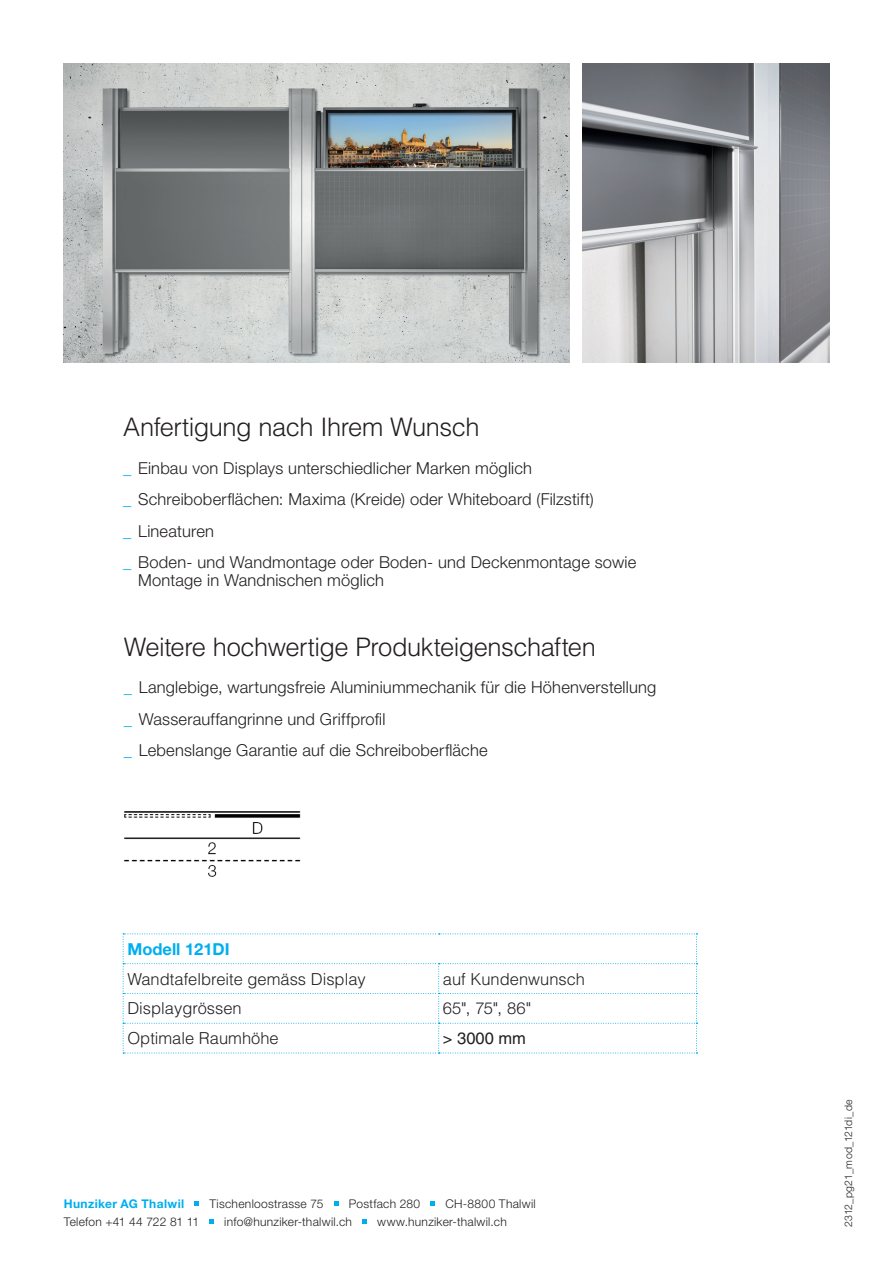
<style>
.page{position:relative;width:893px;height:1263px;background:#fff}
.page>*{position:absolute;margin:0;border:0;box-sizing:border-box;transform-origin:0 0}
.t1{font:300 25.5px "Helvetica LT Std";letter-spacing:-.02em;color:#231f20}
.t2{font:300 16.5px/31.5px "Helvetica Neue LT Pro";letter-spacing:.01em;color:#231f20}
.t3{font:300 16.5px "Helvetica LT Std";color:#231f20}
.t4{font:700 16.5px "Helvetica Neue LT Pro";color:#00aeef}
.t5{font:16.5px "Helvetica LT Std";color:#231f20}
.t6{font:300 12px "Helvetica Neue LT Pro";letter-spacing:.025em;color:#231f20}
.t7{font:700 12px "Helvetica Neue LT Pro";letter-spacing:.03em;color:#00aeef}
.t8{font:300 10.5px "Helvetica Neue LT Pro";letter-spacing:.01em;color:#231f20}
.s1{color:#00aeef}
</style>
<div class="page">
<img style="left:583px;top:64px;width:246px;height:298px">
<img style="left:64px;top:64px;width:506px;height:298px">
<img style="left:124px;top:811px;width:177px;height:66px">
<svg style="left:123px;top:933px;width:574px;height:120px"></svg>
<svg style="left:195px;top:1201px;width:4px;height:4px"></svg>
<svg style="left:334px;top:1201px;width:4px;height:4px"></svg>
<svg style="left:431px;top:1201px;width:4px;height:4px"></svg>
<svg style="left:209px;top:1219px;width:5px;height:4px"></svg>
<svg style="left:362px;top:1219px;width:5px;height:4px"></svg>
<h1 class="t1" style="left:123px;top:411px;width:358px">Anfertigung nach Ihrem Wunsch</h1>
<p class="t2" style="left:123px;top:452px;width:514px"><span class="s1">_</span> Einbau von Displays unterschiedlicher Marken möglich<br><span class="s1">_</span> Schreiboberflächen: Maxima (Kreide) oder Whiteboard (Filzstift)<br><span class="s1">_</span> Lineaturen<br><span class="s1">_</span> Boden- und Wandmontage oder Boden- und Deckenmontage sowie</p>
<p class="t2" style="left:138px;top:564px;width:247px">Montage in Wandnischen möglich</p>
<h1 class="t1" style="left:124px;top:631px;width:473px">Weitere hochwertige Produkteigenschaften</h1>
<p class="t2" style="left:124px;top:671px;width:534px"><span class="s1">_</span> Langlebige, wartungsfreie Aluminiummechanik für die Höhenverstellung <span class="s1">_</span> Wasserauffangrinne und Griffprofil<br><span class="s1">_</span> Lebenslange Garantie auf die Schreiboberfläche</p>
<p class="t4" style="left:127px;top:938px;width:104px">Modell 121DI</p>
<p class="t3" style="left:127px;top:968px;width:240px">Wandtafelbreite gemäss Display</p>
<p class="t3" style="left:443px;top:968px;width:144px">auf Kundenwunsch</p>
<p class="t3" style="left:127px;top:998px;width:116px">Displaygrössen</p>
<p class="t2" style="left:443px;top:992px;width:90px">65", 75", 86"</p>
<p class="t3" style="left:127px;top:1028px;width:153px">Optimale Raumhöhe</p>
<p class="t5" style="left:443px;top:1029px;width:84px">&gt; 3000 mm</p>
<p class="t7" style="left:64px;top:1196px;width:122px">Hunziker AG Thalwil</p>
<p class="t6" style="left:209px;top:1196px;width:116px">Tischenloostrasse 75</p>
<p class="t6" style="left:349px;top:1196px;width:73px">Postfach 280</p>
<p class="t6" style="left:445px;top:1196px;width:92px">CH-8800 Thalwil</p>
<p class="t6" style="left:64px;top:1214px;width:137px">Telefon +41 44 722 81 11</p>
<p class="t6" style="left:224px;top:1214px;width:129px">info@hunziker-thalwil.ch</p>
<p class="t6" style="left:377px;top:1214px;width:131px">www.hunziker-thalwil.ch</p>
<p class="t8" style="left:842px;top:1227px;width:129px;rotate:-90deg">2312_pg21_mod_121di_de</p>
</div>
